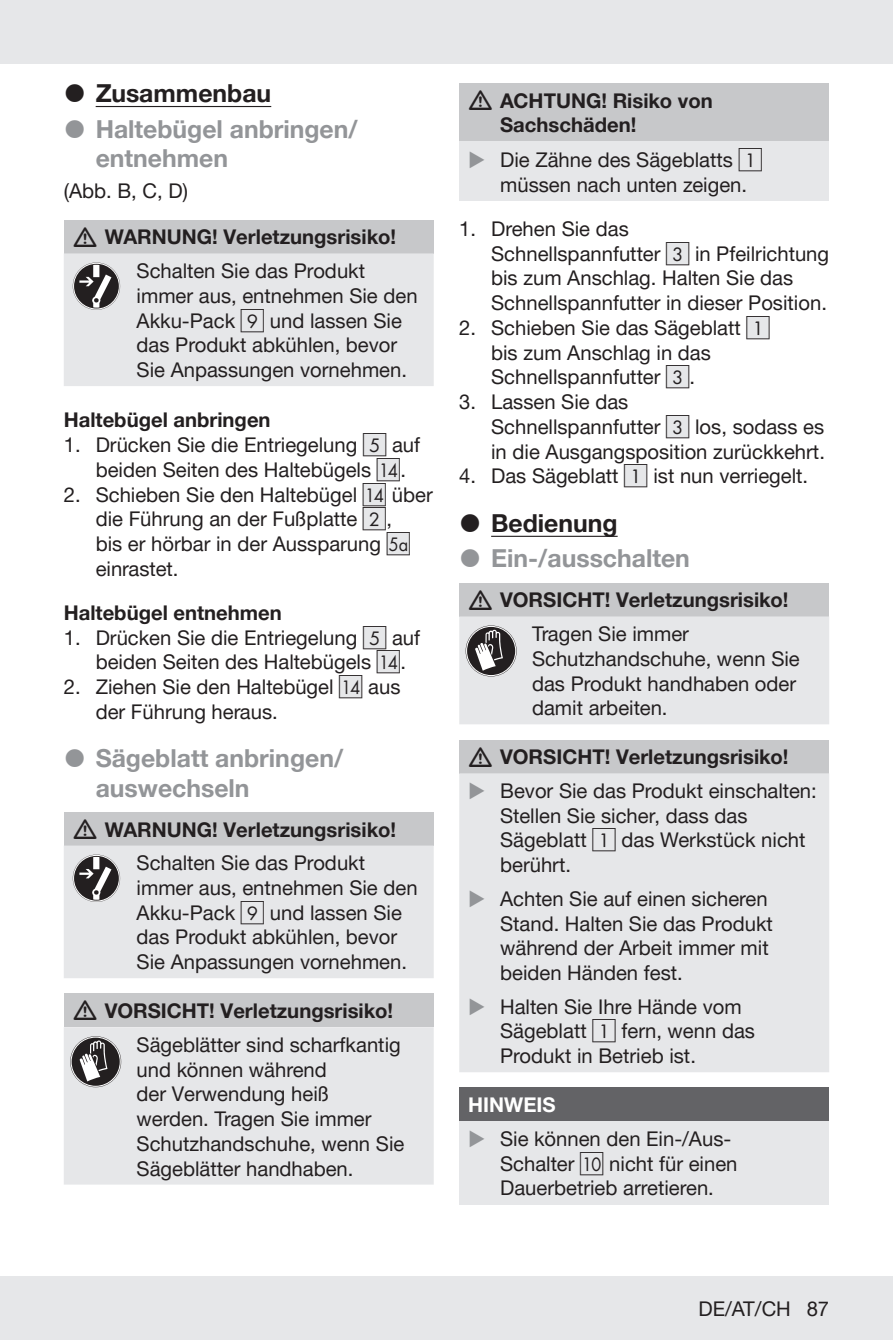
<style>
.page{position:relative;width:893px;height:1340px;background:#fff}
.page>*{position:absolute;margin:0;border:0;box-sizing:border-box;transform-origin:0 0}
.t1{font:700 24.75px/29.2px "Helvetica Neue Parkside";color:#939598}
.t2{font:700 24.75px "Helvetica Neue Parkside";color:#231f20}
.Body{font:20.25px/24.8px "Helvetica Neue Parkside";color:#231f20}
.Headline-03_SB{font:700 20.25px/24.8px "Helvetica Neue Parkside";color:#231f20}
.Note_Heading{font:700 20.25px "Helvetica Neue Parkside";color:#fff}
.s1{font-family:"IMP Lidl Num Box";font-size:17.78px;color:#e6e7e9}
.s2{font-family:"IMP Lidl Num Box";font-size:17.78px}
.s3{color:#939598}
</style>
<div class="page">
<div style="left:0;top:1276px;width:893px;height:63px;background:#e6e7e9"></div>
<div style="left:0;top:0;width:893px;height:64px;background:#e6e7e9"></div>
<hr style="left:96px;top:106px;width:175px;height:1px;background:#231f20">
<div style="left:64px;top:220px;width:370px;height:33px;background:#c7c8ca"></div>
<div style="left:64px;top:253px;width:370px;height:133px;background:#e6e7e9"></div>
<svg style="left:73px;top:262px;width:47px;height:48px;background:#7d7b7c"></svg>
<div style="left:64px;top:812px;width:370px;height:33px;background:#c7c8ca"></div>
<div style="left:64px;top:845px;width:370px;height:133px;background:#e6e7e9"></div>
<svg style="left:73px;top:854px;width:47px;height:48px;background:#7d7b7c"></svg>
<div style="left:64px;top:993px;width:370px;height:34px;background:#c7c8ca"></div>
<div style="left:64px;top:1027px;width:370px;height:157px;background:#e6e7e9"></div>
<svg style="left:70px;top:1036px;width:51px;height:51px;background:#7e7c7d"></svg>
<hr style="left:491px;top:536px;width:127px;height:1px;background:#231f20">
<div style="left:459px;top:83px;width:370px;height:58px;background:#c7c8ca"></div>
<div style="left:459px;top:141px;width:370px;height:60px;background:#e6e7e9"></div>
<div style="left:459px;top:583px;width:370px;height:33px;background:#c7c8ca"></div>
<div style="left:459px;top:616px;width:370px;height:108px;background:#e6e7e9"></div>
<div style="left:459px;top:739px;width:370px;height:34px;background:#c7c8ca"></div>
<div style="left:459px;top:773px;width:370px;height:299px;background:#e6e7e9"></div>
<div style="left:459px;top:1087px;width:370px;height:34px;background:#636366"></div>
<div style="left:459px;top:1121px;width:370px;height:83px;background:#e6e7e9"></div>
<p class="t2" style="left:96px;top:79px;width:177px">Zusammenbau</p>
<p class="t1" style="left:96px;top:114px;width:264px">Haltebügel anbringen/ entnehmen</p>
<p class="Body" style="left:64px;top:179px;width:126px">(Abb. B, C, D)</p>
<p class="Headline-03_SB" style="left:105px;top:225px;width:293px">WARNUNG! Verletzungsrisiko!</p>
<p class="Body" style="left:137px;top:259px;width:283px">Schalten Sie das Produkt immer aus, entnehmen Sie den<br>Akku-Pack <span class="s1">[</span><span class="s2">9]</span> und lassen Sie das Produkt abkühlen, bevor<br>Sie Anpassungen vornehmen.</p>
<p class="Headline-03_SB" style="left:64px;top:408px;width:208px">Haltebügel anbringen</p>
<p class="Body" style="left:96px;top:433px;width:326px;text-indent:-32px">1. Drücken Sie die Entriegelung <span class="s1">[</span><span class="s2">5]</span> auf beiden Seiten des Haltebügels <span class="s1">[</span><span class="s2">14]</span>.</p>
<p class="Body" style="left:96px;top:482px;width:339px;text-indent:-32px">2. Schieben Sie den Haltebügel <span class="s1">[</span><span class="s2">14]</span> über die Führung an der Fußplatte <span class="s1">[</span><span class="s2">2]</span>,<br>bis er hörbar in der Aussparung <span class="s1">[</span><span class="s2">5a] </span>einrastet.</p>
<p class="Headline-03_SB" style="left:64px;top:600px;width:220px">Haltebügel entnehmen</p>
<p class="Body" style="left:96px;top:625px;width:326px;text-indent:-32px">1. Drücken Sie die Entriegelung <span class="s1">[</span><span class="s2">5]</span> auf beiden Seiten des Haltebügels <span class="s1">[</span><span class="s2">14]</span>.</p>
<p class="Body" style="left:96px;top:674px;width:306px;text-indent:-32px">2. Ziehen Sie den Haltebügel <span class="s1">[</span><span class="s2">14]</span> aus der Führung heraus.</p>
<p class="t1" style="left:96px;top:744px;width:249px">Sägeblatt anbringen/ auswechseln</p>
<p class="Headline-03_SB" style="left:105px;top:817px;width:293px">WARNUNG! Verletzungsrisiko!</p>
<p class="Body" style="left:137px;top:850px;width:283px">Schalten Sie das Produkt immer aus, entnehmen Sie den<br>Akku-Pack <span class="s1">[</span><span class="s2">9]</span> und lassen Sie das Produkt abkühlen, bevor<br>Sie Anpassungen vornehmen.</p>
<p class="Headline-03_SB" style="left:105px;top:998px;width:290px">VORSICHT! Verletzungsrisiko!</p>
<p class="Body" style="left:137px;top:1032px;width:269px">Sägeblätter sind scharfkantig und können während<br>der Verwendung heiß<br>werden. Tragen Sie immer<br>Schutzhandschuhe, wenn Sie<br>Sägeblätter handhaben.</p>
<p class="Headline-03_SB" style="left:500px;top:88px;width:214px">ACHTUNG! Risiko von<br>Sachschäden!</p>
<p class="Body" style="left:500px;top:148px;width:263px;text-indent:-32px"><span class="s3">◆</span> Die Zähne des Sägeblatts <span class="s1">[</span><span class="s2">1] </span>müssen nach unten zeigen.</p>
<p class="Body" style="left:491px;top:216px;width:340px;text-indent:-32px">1. Drehen Sie das<br>Schnellspannfutter <span class="s1">[</span><span class="s2">3]</span> in Pfeilrichtung bis zum Anschlag. Halten Sie das Schnellspannfutter in dieser Position.</p>
<p class="Body" style="left:491px;top:315px;width:280px;text-indent:-32px">2. Schieben Sie das Sägeblatt <span class="s1">[</span><span class="s2">1] </span>bis zum Anschlag in das<br>Schnellspannfutter <span class="s1">[</span><span class="s2">3]</span>.</p>
<p class="Body" style="left:491px;top:390px;width:335px;text-indent:-32px">3. Lassen Sie das<br>Schnellspannfutter <span class="s1">[</span><span class="s2">3]</span> los, sodass es in die Ausgangsposition zurückkehrt.</p>
<p class="Body" style="left:459px;top:464px;width:347px">4. Das Sägeblatt <span class="s1">[</span><span class="s2">1]</span> ist nun verriegelt.</p>
<p class="t2" style="left:491px;top:509px;width:128px">Bedienung</p>
<p class="t1" style="left:491px;top:544px;width:200px">Ein-/ausschalten</p>
<p class="Headline-03_SB" style="left:500px;top:588px;width:290px">VORSICHT! Verletzungsrisiko!</p>
<p class="Body" style="left:532px;top:621px;width:269px">Tragen Sie immer<br>Schutzhandschuhe, wenn Sie das Produkt handhaben oder damit arbeiten.</p>
<p class="Headline-03_SB" style="left:500px;top:745px;width:290px">VORSICHT! Verletzungsrisiko!</p>
<p class="Body" style="left:500px;top:778px;width:318px;text-indent:-32px"><span class="s3">◆</span> Bevor Sie das Produkt einschalten:<br>Stellen Sie sicher, dass das<br>Sägeblatt <span class="s1">[</span><span class="s2">1]</span> das Werkstück nicht berührt.</p>
<p class="Body" style="left:500px;top:886px;width:274px;text-indent:-32px"><span class="s3">◆</span> Achten Sie auf einen sicheren<br>Stand. Halten Sie das Produkt während der Arbeit immer mit beiden Händen fest.</p>
<p class="Body" style="left:500px;top:994px;width:256px;text-indent:-32px"><span class="s3">◆</span> Halten Sie Ihre Hände vom<br>Sägeblatt <span class="s1">[</span><span class="s2">1]</span> fern, wenn das<br>Produkt in Betrieb ist.</p>
<p class="Note_Heading" style="left:468px;top:1093px;width:89px">HINWEIS</p>
<p class="Body" style="left:500px;top:1126px;width:239px;text-indent:-32px"><span class="s3">◆</span> Sie können den Ein-/Aus-<br>Schalter <span class="s1">[</span><span class="s2">10]</span> nicht für einen<br>Dauerbetrieb arretieren.</p>
<p class="Body" style="left:698px;top:1296px;width:132px">DE/AT/CH 87</p>
</div>
